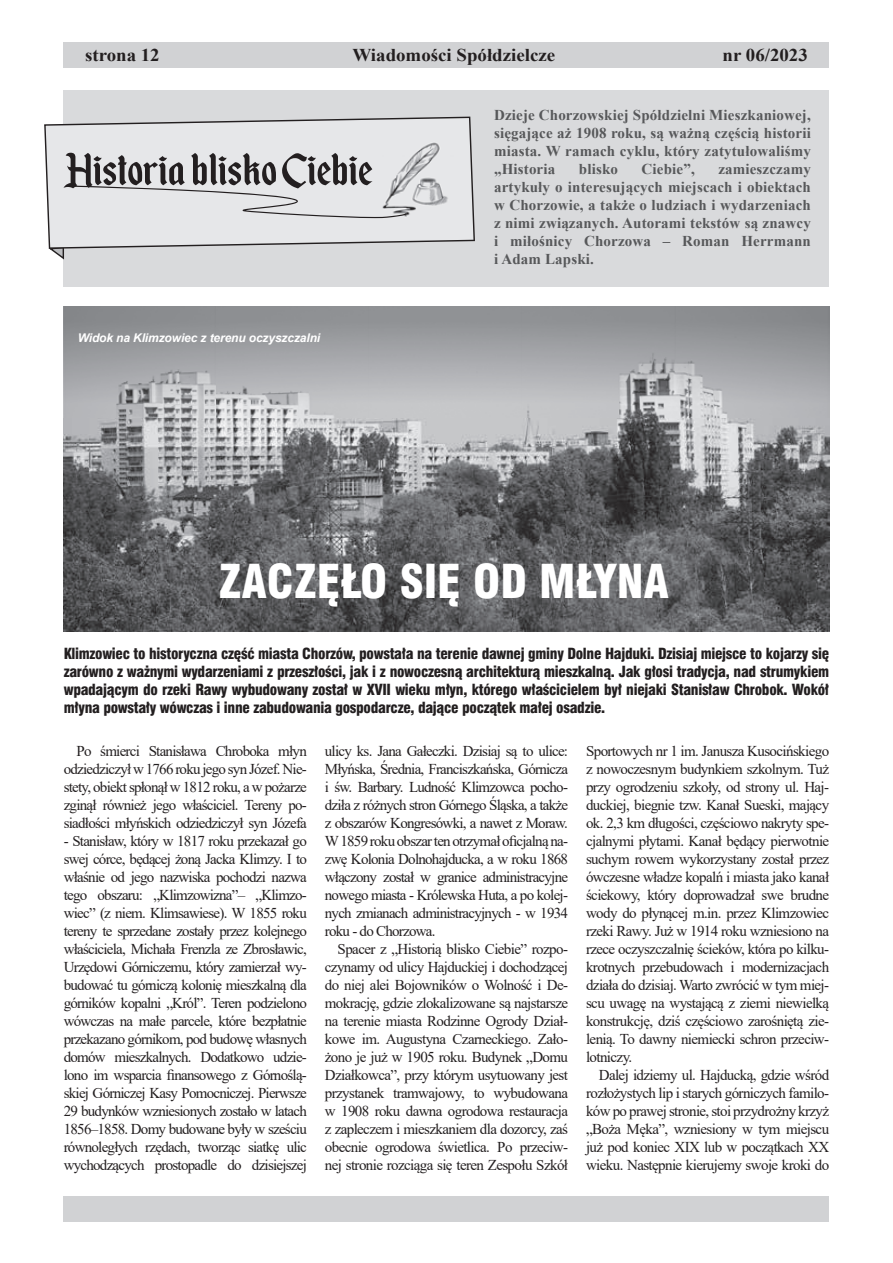
<style>
.page{position:relative;width:893px;height:1263px;background:#fff}
.page>*{position:absolute;margin:0;border:0;box-sizing:border-box;transform-origin:0 0}
.t1{font:54.15px "Enchanted Land";letter-spacing:.01em;color:#231f20}
.t2{font:45.6px "Swis 721 Blk Cn EU";color:#fff}
.t3{font:700 18px "Times New Roman";color:#231f20;scale:1.05 1}
.t4{font:15px/18px "Times New Roman";letter-spacing:-.05em;color:#231f20;text-align:justify}
.t5{font:15px/18px "Swis 721 Blk Cn EU";letter-spacing:-.02em;color:#231f20;text-align:justify}
.t6{font:700 15px/18px "Times New Roman";letter-spacing:.01em;color:#57585a;text-align:justify}
.t7{font:italic 700 12px "Arial";letter-spacing:-.01em;color:#fff}
</style>
<div class="page">
<div style="left:64px;top:42px;width:765px;height:26px;background:#d1d2d4"></div>
<div style="left:64px;top:1196px;width:765px;height:26px;background:#d1d2d4"></div>
<div style="left:64px;top:90px;width:765px;height:197px;background:#d9dadc"></div>
<svg style="left:50px;top:249px;width:14px;height:11px"></svg>
<svg style="left:44px;top:117px;width:431px;height:132px;fill:#e6e7e9"></svg>
<img style="left:373px;top:140px;width:80px;height:79px">
<svg style="left:72px;top:186px;width:335px;height:32px"></svg>
<img style="left:64px;top:417px;width:765px;height:214px">
<svg style="left:64px;top:306px;width:765px;height:111px;background:#a4a6a9"></svg>
<p class="t3" style="left:85px;top:42px;width:73px">strona 12</p>
<p class="t3" style="left:352px;top:42px;width:195px">Wiadomości Spółdzielcze</p>
<p class="t3" style="left:723px;top:42px;width:83px">nr 06/2023</p>
<h1 class="t1" style="left:63px;top:139px;width:311px">Historia blisko Ciebie</h1>
<p class="t7" style="left:78px;top:330px;width:244px">Widok na Klimzowiec z terenu oczyszczalni</p>
<p class="t6" style="left:494px;top:105px;width:318px">Dzieje Chorzowskiej Spółdzielni Mieszkaniowej, sięgające aż 1908 roku, są ważną częścią historii miasta. W ramach cyklu, który zatytułowaliśmy „Historia</p>
<p class="t6" style="left:494px;top:159px;width:318px;text-indent:224px">zamieszczamy artykuły o interesujących miejscach i obiektach w Chorzowie, a także o ludziach i wydarzeniach z nimi związanych. Autorami tekstów są znawcy i miłośnicy Chorzowa – Roman Herrmann i Adam Lapski.</p>
<p class="t6" style="left:579px;top:159px;width:41px">blisko</p>
<p class="t6" style="left:642px;top:159px;width:55px">Ciebie”,</p>
<h2 class="t2" style="left:219px;top:553px;width:451px">ZACZĘŁO SIĘ OD MŁYNA</h2>
<p class="t5" style="left:64px;top:646px;width:767px">Klimzowiec to historyczna część miasta Chorzów, powstała na terenie dawnej gminy Dolne Hajduki. Dzisiaj miejsce to kojarzy się zarówno z ważnymi wydarzeniami z przeszłości, jak i z nowoczesną architekturą mieszkalną. Jak głosi tradycja, nad strumykiem wpadającym do rzeki Rawy wybudowany został w XVII wieku młyn, którego właścicielem był niejaki Stanisław Chrobok. Wokół młyna powstały wówczas i inne zabudowania gospodarcze, dające początek małej osadzie.</p>
<p class="t4" style="left:64px;top:742px;width:245px;text-indent:13px">Po śmierci Stanisława Chroboka młyn odziedziczył w 1766 roku jego syn Józef. Nie&shy;stety, obiekt spłonął w 1812 roku, a w pożarze zginął również jego właściciel. Tereny po&shy;siadłości młyńskich odziedziczył syn Józefa</p>
<p class="t4" style="left:64px;top:832px;width:245px">- Stanisław, który w 1817 roku przekazał go swej córce, będącej żoną Jacka Klimzy. I to właśnie od jego nazwiska pochodzi nazwa tego obszaru: „Klimzowizna”– „Klimzo&shy;wiec” (z niem. Klimsawiese). W 1855 roku tereny te sprzedane zostały przez kolejnego właściciela, Michała Frenzla ze Zbrosławic, Urzędowi Górniczemu, który zamierzał wy&shy;budować tu górniczą kolonię mieszkalną dla górników kopalni „Król”. Teren podzielono wówczas na małe parcele, które bezpłatnie przekazano górnikom, pod budowę własnych domów mieszkalnych. Dodatkowo udzie&shy;lono im wsparcia finansowego z Górnoślą&shy;skiej Górniczej Kasy Pomocniczej. Pierwsze 29 budynków wzniesionych zostało w latach 1856–1858. Domy budowane były w sześciu równoległych rzędach, tworząc siatkę ulic wychodzących prostopadle do dzisiejszej</p>
<p class="t4" style="left:325px;top:742px;width:245px">ulicy ks. Jana Gałeczki. Dzisiaj są to ulice:<br>Młyńska, Średnia, Franciszkańska, Górnicza i św. Barbary. Ludność Klimzowca pocho&shy;dziła z różnych stron Górnego Śląska, a także z obszarów Kongresówki, a nawet z Moraw.<br>W 1859 roku obszar ten otrzymał oficjalną na&shy;zwę Kolonia Dolnohajducka, a w roku 1868 włączony został w granice administracyjne nowego miasta - Królewska Huta, a po kolej&shy;nych zmianach administracyjnych - w 1934 roku - do Chorzowa.</p>
<p class="t4" style="left:325px;top:940px;width:245px;text-indent:13px">Spacer z „Historią blisko Ciebie” rozpo&shy;czynamy od ulicy Hajduckiej i dochodzącej do niej alei Bojowników o Wolność i De&shy;mokrację, gdzie zlokalizowane są najstarsze na terenie miasta Rodzinne Ogrody Dział&shy;kowe im. Augustyna Czarneckiego. Zało&shy;żono je już w 1905 roku. Budynek „Domu Działkowca”, przy którym usytuowany jest przystanek tramwajowy, to wybudowana w 1908 roku dawna ogrodowa restauracja z zapleczem i mieszkaniem dla dozorcy, zaś obecnie ogrodowa świetlica. Po przeciw&shy;nej stronie rozciąga się teren Zespołu Szkół</p>
<p class="t4" style="left:586px;top:742px;width:245px">Sportowych nr 1 im. Janusza Kusocińskiego z nowoczesnym budynkiem szkolnym. Tuż przy ogrodzeniu szkoły, od strony ul. Haj&shy;duckiej, biegnie tzw. Kanał Sueski, mający ok. 2,3 km długości, częściowo nakryty spe&shy;cjalnymi płytami. Kanał będący pierwotnie suchym rowem wykorzystany został przez ówczesne władze kopalń i miasta jako kanał ściekowy, który doprowadzał swe brudne wody do płynącej m.in. przez Klimzowiec rzeki Rawy. Już w 1914 roku wzniesiono na rzece oczyszczalnię ścieków, która po kilku&shy;krotnych przebudowach i modernizacjach działa do dzisiaj. Warto zwrócić w tym miej&shy;scu uwagę na wystającą z ziemi niewielką konstrukcję, dziś częściowo zarośniętą zie&shy;lenią. To dawny niemiecki schron przeciw&shy;lotniczy.</p>
<p class="t4" style="left:586px;top:1066px;width:245px;text-indent:13px">Dalej idziemy ul. Hajducką, gdzie wśród rozłożystych lip i starych górniczych familo&shy;ków po prawej stronie, stoi przydrożny krzyż „Boża Męka”, wzniesiony w tym miejscu już pod koniec XIX lub w początkach XX wieku. Następnie kierujemy swoje kroki do</p>
</div>
